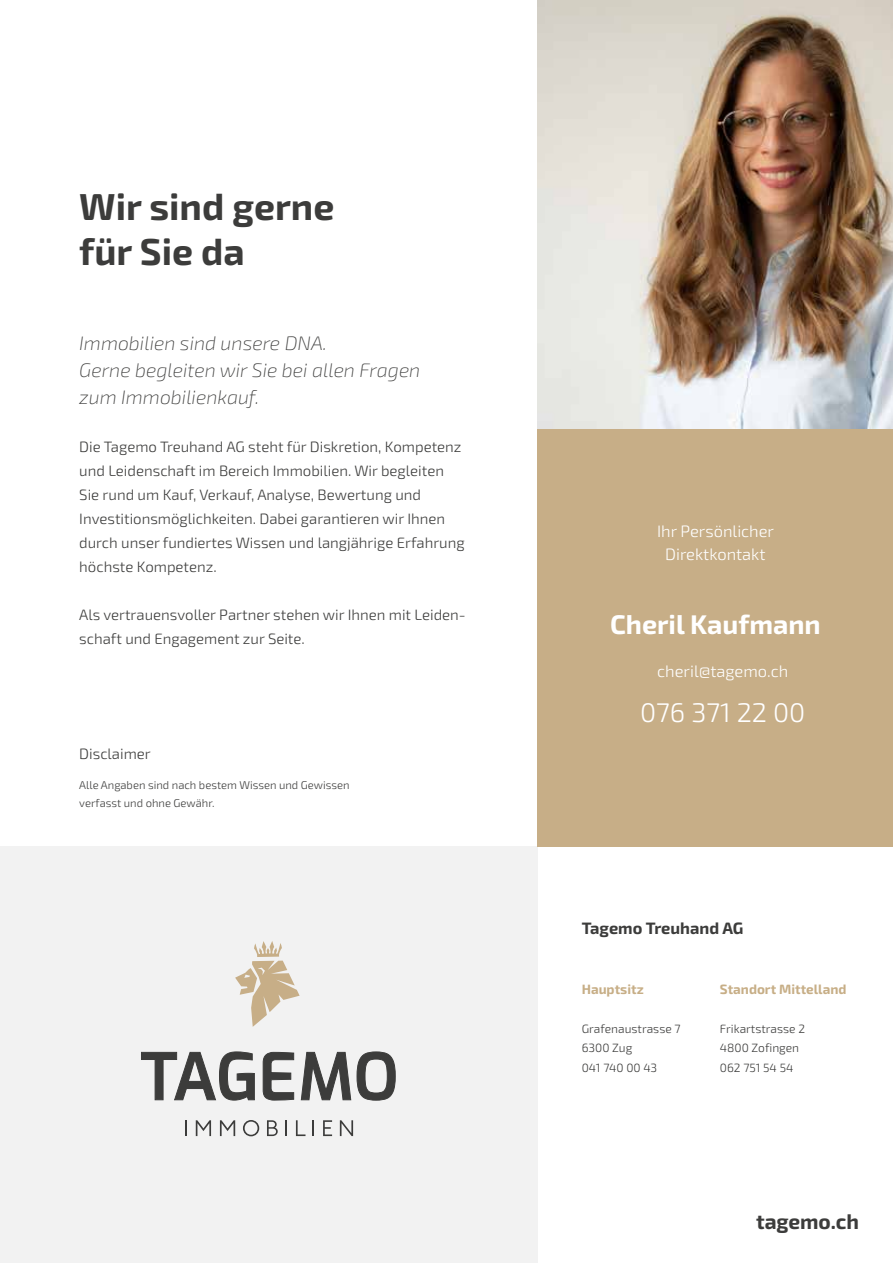
<style>
.page{position:relative;width:893px;height:1263px;background:#fff}
.page>*{position:absolute;margin:0;border:0;box-sizing:border-box;transform-origin:0 0}
.t1{font:700 37.5px/45px "Exo 2";color:#3c3c3b}
.t2{font:700 27px "Exo 2";color:#fff}
.t3{font:300 27px "Exo 2";color:#fff}
.t4{font:700 21px "Exo 2";letter-spacing:-.005em;color:#3c3c3b}
.t5{font:italic 200 19.5px/27px "Exo 2";color:#3c3c3b}
.t6{font:300 16.5px/22.5px "Exo 2";color:#fff;text-align:center}
.t7{font:700 16.5px "Exo 2";color:#3c3c3b}
.t8{font:300 15px/24px "Exo 2";color:#3c3c3b}
.t9{font:700 13.5px "Exo 2";color:#c7ae86}
.t10{font:300 12px/19.5px "Exo 2";color:#3c3c3b}
.t11{font:300 11.25px/18px "Exo 2";color:#3c3c3b}
</style>
<div class="page">
<div style="left:0;top:846px;width:537px;height:417px;background:#f2f2f2"></div>
<svg style="left:141px;top:1051px;width:114px;height:50px"></svg>
<svg style="left:262px;top:1051px;width:32px;height:50px"></svg>
<svg style="left:300px;top:1051px;width:96px;height:50px"></svg>
<svg style="left:185px;top:1120px;width:2px;height:16px"></svg>
<svg style="left:196px;top:1120px;width:15px;height:16px"></svg>
<svg style="left:220px;top:1120px;width:15px;height:16px"></svg>
<svg style="left:243px;top:1120px;width:16px;height:16px"></svg>
<svg style="left:267px;top:1120px;width:11px;height:16px"></svg>
<svg style="left:285px;top:1120px;width:2px;height:16px"></svg>
<svg style="left:296px;top:1120px;width:9px;height:16px"></svg>
<svg style="left:313px;top:1120px;width:1px;height:16px"></svg>
<svg style="left:323px;top:1120px;width:9px;height:16px"></svg>
<svg style="left:340px;top:1120px;width:13px;height:16px"></svg>
<svg style="left:235px;top:941px;width:65px;height:86px"></svg>
<img style="left:538px;top:0;width:355px;height:429px">
<div style="left:538px;top:429px;width:355px;height:417px;background:#c7ae87"></div>
<h1 class="t1" style="left:79px;top:185px;width:257px">Wir sind gerne für Sie da</h1>
<h3 class="t5" style="left:79px;top:330px;width:343px">Immobilien sind unsere DNA.<br>Gerne begleiten wir Sie bei allen Fragen zum Immobilienkauf.</h3>
<p class="t8" style="left:79px;top:435px;width:387px">Die Tagemo Treuhand AG steht für Diskretion, Kompetenz und Leidenschaft im Bereich Immobilien. Wir begleiten Sie rund um Kauf, Verkauf, Analyse, Bewertung und Investitionsmöglichkeiten. Dabei garantieren wir Ihnen durch unser fundiertes Wissen und langjährige Erfahrung höchste Kompetenz.</p>
<p class="t8" style="left:79px;top:603px;width:388px">Als vertrauensvoller Partner stehen wir Ihnen mit Leiden&shy;schaft und Engagement zur Seite.</p>
<p class="t8" style="left:79px;top:742px;width:73px">Disclaimer</p>
<p class="t11" style="left:79px;top:776px;width:272px">Alle Angaben sind nach bestem Wissen und Gewissen verfasst und ohne Gewähr.</p>
<p class="t6" style="left:657px;top:521px;width:119px">Ihr Persönlicher<br>Direktkontakt</p>
<h2 class="t2" style="left:610px;top:608px;width:212px">Cheril Kaufmann</h2>
<p class="t6" style="left:657px;top:660px;width:133px">cheril@tagemo.ch</p>
<h2 class="t3" style="left:640px;top:697px;width:167px">076 371 22 00</h2>
<p class="t7" style="left:582px;top:918px;width:163px">Tagemo Treuhand AG</p>
<p class="t9" style="left:582px;top:981px;width:64px">Hauptsitz</p>
<p class="t10" style="left:582px;top:1019px;width:100px">Grafenaustrasse 7<br>6300 Zug<br>041 740 00 43</p>
<p class="t9" style="left:720px;top:981px;width:128px">Standort Mittelland</p>
<p class="t10" style="left:720px;top:1019px;width:87px">Frikartstrasse 2<br>4800 Zofingen<br>062 751 54 54</p>
<h3 class="t4" style="left:756px;top:1209px;width:104px">tagemo.ch</h3>
</div>
